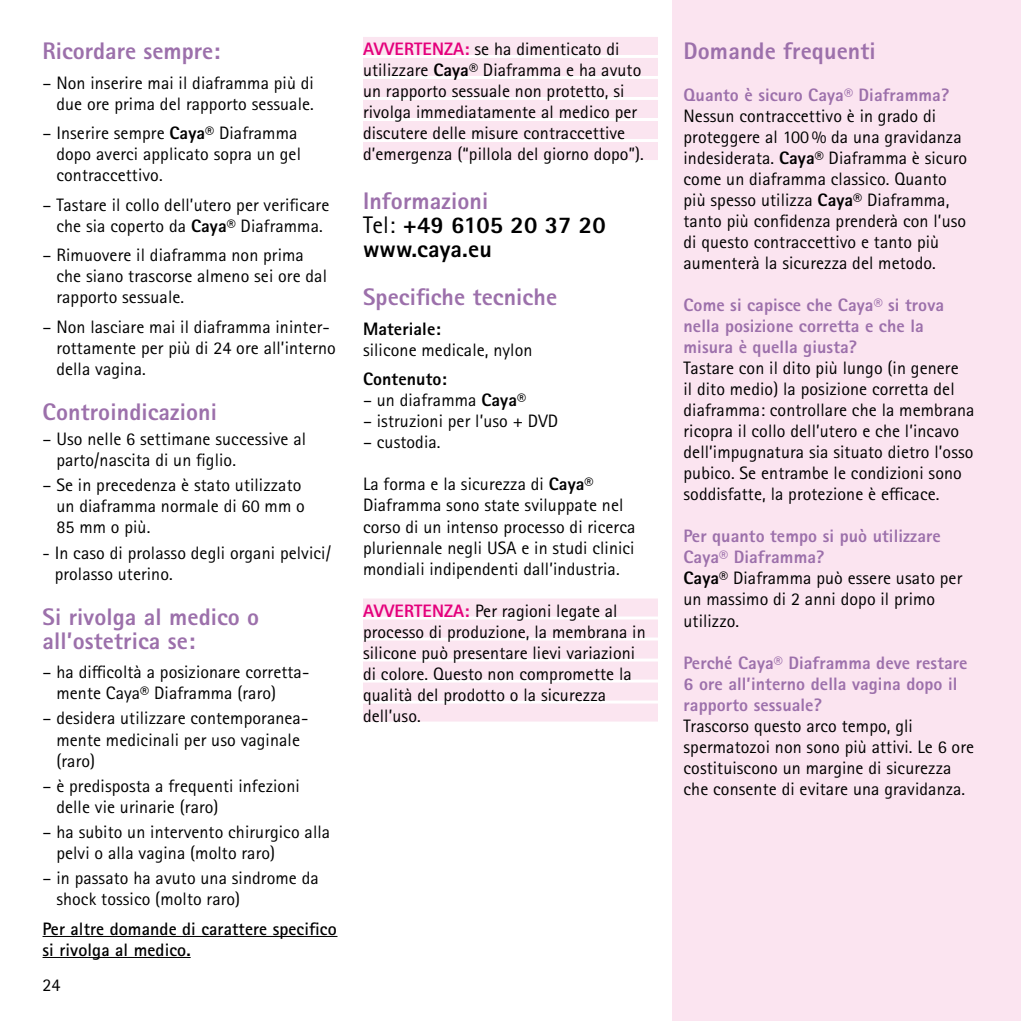
<style>
.page{position:relative;width:1021px;height:1021px;background:#fff}
.page>*{position:absolute;margin:0;border:0;box-sizing:border-box;transform-origin:0 0}
.t1{font:800 24px/24px "Rotis Sans Serif Pro";letter-spacing:.005em;color:#9c70ab}
.t2{font:800 24px/24px "Rotis Sans Serif Pro";letter-spacing:.005em;color:#000}
.t3{font:18px/21px "Rotis Sans Serif Pro";letter-spacing:.005em;color:#000}
.t4{font:800 18px/21px "Rotis Sans Serif Pro";letter-spacing:.005em;color:#9c70ab}
.t5{font:700 18px/21px "Rotis Sans Serif Pro";letter-spacing:.005em;color:#000}
.t6{font:800 18px "Rotis Sans Serif Pro";letter-spacing:.005em;color:#000}
.s1{font-weight:800}
.s2{font-weight:800;color:#e4007c}
.s3{color:#9c70ab}
.s4{font-weight:400}
.s5{font-weight:800;color:#9c70ab}
</style>
<div class="page">
<div style="left:672px;top:0;width:348px;height:1020px;background:#fbe4f0"></div>
<hr style="left:43px;top:935px;width:294px;height:1px;background:#000">
<hr style="left:43px;top:956px;width:148px;height:1px;background:#000">
<div style="left:363px;top:37px;width:295px;height:18px;background:#fbe5f0"></div>
<div style="left:363px;top:58px;width:295px;height:18px;background:#fbe5f0"></div>
<div style="left:363px;top:79px;width:295px;height:18px;background:#fbe5f0"></div>
<div style="left:363px;top:100px;width:295px;height:18px;background:#fbe5f0"></div>
<div style="left:363px;top:121px;width:295px;height:18px;background:#fbe5f0"></div>
<div style="left:363px;top:142px;width:295px;height:18px;background:#fbe5f0"></div>
<div style="left:363px;top:598px;width:295px;height:18px;background:#fbe5f0"></div>
<div style="left:363px;top:619px;width:295px;height:18px;background:#fbe5f0"></div>
<div style="left:363px;top:640px;width:295px;height:18px;background:#fbe5f0"></div>
<div style="left:363px;top:661px;width:295px;height:18px;background:#fbe5f0"></div>
<div style="left:363px;top:682px;width:295px;height:18px;background:#fbe5f0"></div>
<div style="left:363px;top:703px;width:295px;height:18px;background:#fbe5f0"></div>
<h1 class="t1" style="left:43px;top:39px;width:179px">Ricordare sempre:</h1>
<p class="t3" style="left:43px;top:72px;width:273px;text-align:right">– Non inserire mai il diaframma più di due ore prima del rapporto sessuale.</p>
<p class="t3" style="left:56px;top:123px;width:246px;text-indent:-14px">– Inserire sempre <span class="s1">Caya®</span> Diaframma dopo averci applicato sopra un gel contraccettivo.</p>
<p class="t3" style="left:43px;top:194px;width:288px;text-align:center">– Tastare il collo dell’utero per verificare che sia coperto da <span class="s1">Caya®</span> Diaframma.</p>
<p class="t3" style="left:56px;top:245px;width:272px;text-indent:-14px">– Rimuovere il diaframma non prima che siano trascorse almeno sei ore dal rapporto sessuale.</p>
<p class="t3" style="left:56px;top:316px;width:281px;text-indent:-14px">– Non lasciare mai il diaframma ininter&shy;rottamente per più di 24 ore all’interno della vagina.</p>
<h1 class="t1" style="left:43px;top:399px;width:176px">Controindicazioni</h1>
<p class="t3" style="left:56px;top:428px;width:251px;text-indent:-14px">– Uso nelle 6 settimane successive al parto/nascita di un figlio.</p>
<p class="t3" style="left:56px;top:475px;width:250px;text-indent:-14px">– Se in precedenza è stato utilizzato un diaframma normale di 60 mm o<br>85 mm o più.</p>
<p class="t3" style="left:55px;top:542px;width:278px;text-indent:-12px">- In caso di prolasso degli organi pelvici/ prolasso uterino.</p>
<h1 class="t1" style="left:43px;top:604px;width:218px">Si rivolga al medico o all’ostetrica se:</h1>
<p class="t3" style="left:56px;top:661px;width:254px;text-indent:-14px">– ha difficoltà a posizionare corretta&shy;mente Caya® Diaframma (raro)</p>
<p class="t3" style="left:56px;top:708px;width:253px;text-indent:-14px">– desidera utilizzare contemporanea&shy;mente medicinali per uso vaginale (raro)</p>
<p class="t3" style="left:56px;top:775px;width:245px;text-indent:-14px">– è predisposta a frequenti infezioni delle vie urinarie (raro)</p>
<p class="t3" style="left:56px;top:821px;width:275px;text-indent:-14px">– ha subito un intervento chirurgico alla pelvi o alla vagina (molto raro)</p>
<p class="t3" style="left:56px;top:867px;width:264px;text-indent:-14px">– in passato ha avuto una sindrome da shock tossico (molto raro)</p>
<p class="t5" style="left:43px;top:918px;width:295px">Per altre domande di carattere specifico si rivolga al medico.</p>
<p class="t3" style="left:43px;top:974px;width:20px">24</p>
<p class="t3" style="left:363px;top:39px;width:282px"><span class="s2">AVVERTENZA:</span> se ha dimenticato di utilizzare <span class="s1">Caya®</span> Diaframma e ha avuto un rapporto sessuale non protetto, si rivolga immediatamente al medico per discutere delle misure contraccettive d’emergenza (“pillola del giorno dopo”).</p>
<h1 class="t2" style="left:363px;top:189px;width:244px"><span class="s3">Informazioni<br></span><span class="s4">Tel:</span> +49 6105 20 37 20 www.caya.eu</h1>
<h1 class="t1" style="left:363px;top:285px;width:196px">Specifiche tecniche</h1>
<p class="t6" style="left:363px;top:317px;width:79px">Materiale:</p>
<p class="t3" style="left:363px;top:339px;width:171px">silicone medicale, nylon</p>
<p class="t6" style="left:363px;top:368px;width:85px">Contenuto:</p>
<p class="t3" style="left:363px;top:390px;width:165px">– un diaframma <span class="s1">Caya®</span></p>
<p class="t3" style="left:363px;top:411px;width:197px">– istruzioni per l’uso + DVD</p>
<p class="t3" style="left:363px;top:432px;width:79px">– custodia.</p>
<p class="t3" style="left:363px;top:474px;width:274px">La forma e la sicurezza di <span class="s1">Caya® </span>Diaframma sono state sviluppate nel corso di un intenso processo di ricerca pluriennale negli USA e in studi clinici mondiali indipendenti dall’industria.</p>
<p class="t3" style="left:363px;top:600px;width:284px"><span class="s2">AVVERTENZA:</span> Per ragioni legate al processo di produzione, la membrana in silicone può presentare lievi variazioni di colore. Questo non compromette la qualità del prodotto o la sicurezza dell’uso.</p>
<h1 class="t1" style="left:683px;top:39px;width:194px">Domande frequenti</h1>
<p class="t4" style="left:683px;top:84px;width:267px">Quanto è sicuro Caya® Diaframma?</p>
<p class="t3" style="left:683px;top:106px;width:285px">Nessun contraccettivo è in grado di proteggere al 100% da una gravidanza indesiderata. <span class="s1">Caya®</span> Diaframma è sicuro come un diaframma classico. Quanto più spesso utilizza <span class="s1">Caya®</span> Diaframma, tanto più confidenza prenderà con l’uso di questo contraccettivo e tanto più aumenterà la sicurezza del metodo.</p>
<p class="t4" style="left:683px;top:294px;width:262px">Come si capisce che Caya® si trova nella posizione corretta e che la misura è quella giusta?</p>
<p class="t3" style="left:683px;top:358px;width:292px">Tastare con il dito più lungo (in genere<br>il dito medio) la posizione corretta del diaframma: controllare che la membrana ricopra il collo dell’utero e che l’incavo dell’impugnatura sia situato dietro l’osso pubico. Se entrambe le condizioni sono soddisfatte, la protezione è efficace.</p>
<p class="t3" style="left:683px;top:526px;width:280px"><span class="s5">Per quanto tempo si può utilizzare<br>Caya® Diaframma?<br></span><span class="s1">Caya®</span> Diaframma può essere usato per un massimo di 2 anni dopo il primo utilizzo.</p>
<p class="t4" style="left:683px;top:652px;width:285px">Perché Caya® Diaframma deve restare<br>6 ore all’interno della vagina dopo il rapporto sessuale?</p>
<p class="t3" style="left:683px;top:715px;width:292px">Trascorso questo arco tempo, gli spermatozoi non sono più attivi. Le 6 ore costituiscono un margine di sicurezza che consente di evitare una gravidanza.</p>
</div>
